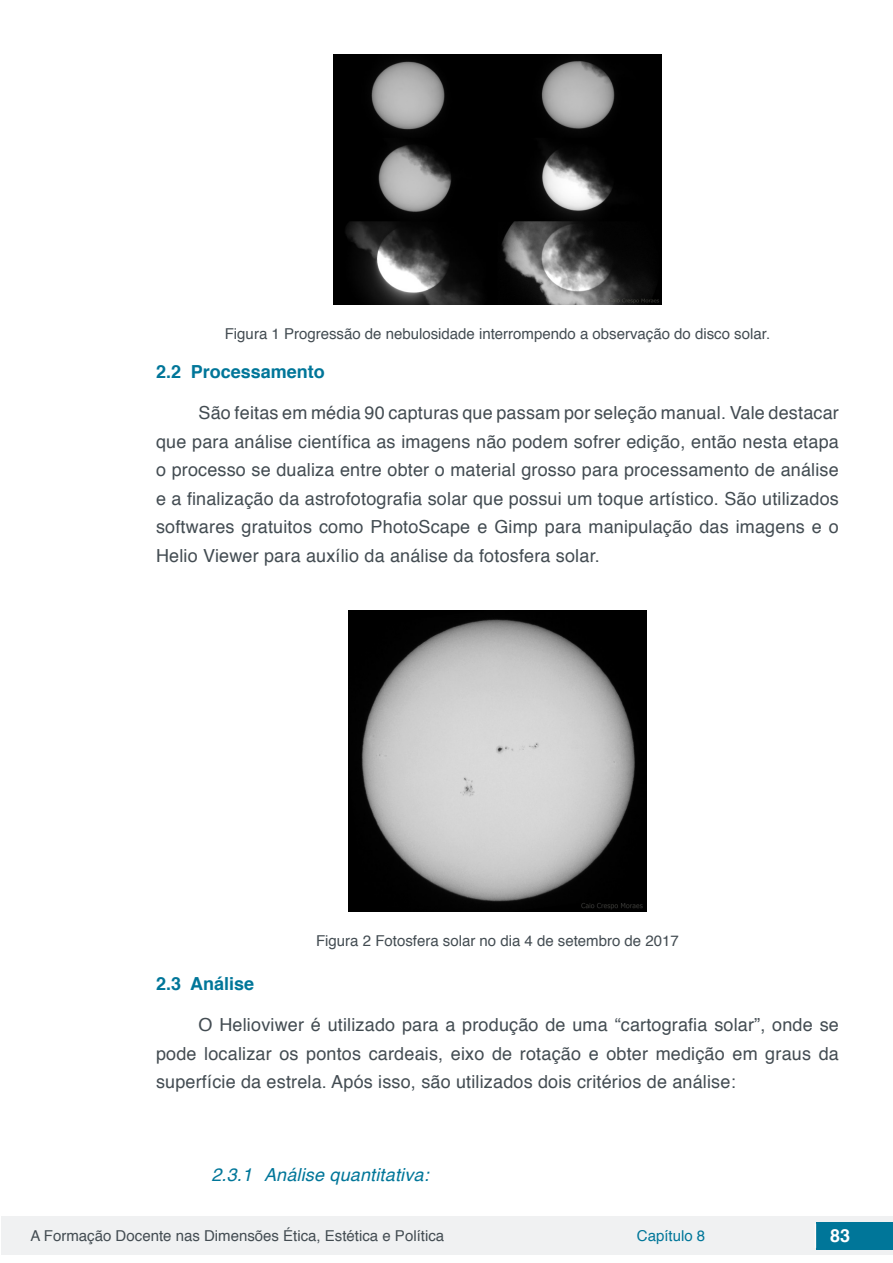
<style>
.page{position:relative;width:893px;height:1263px;background:#fff}
.page>*{position:absolute;margin:0;border:0;box-sizing:border-box;transform-origin:0 0}
.txt{font:18px/28.5px "Helvetica";letter-spacing:.01em;color:#434c52;text-align:justify}
.t1{font:700 18px "Helvetica";color:#007699}
.t2{font:italic 18px "Helvetica";letter-spacing:.01em;color:#007699}
.t3{font:700 18px "Helvetica";color:#fff}
.info_tab_gra_imag{font:15px "Helvetica";color:#434c52}
.t4{font:15px "Helvetica";color:#007699}
</style>
<div class="page">
<div style="left:1px;top:1216px;width:891px;height:38px;background:#f0f1f2"></div>
<div style="left:816px;top:1222px;width:77px;height:27px;background:#007699"></div>
<svg style="left:815px;top:1224px;width:1px;height:24px"></svg>
<img style="left:334px;top:54px;width:327px;height:250px">
<img style="left:348px;top:610px;width:299px;height:301px">
<p class="info_tab_gra_imag" style="left:225px;top:322px;width:547px">Figura 1 Progressão de nebulosidade interrompendo a observação do disco solar.</p>
<p class="t1" style="left:156px;top:357px;width:170px">2.2 Processamento</p>
<p class="txt" style="left:156px;top:399px;width:684px;text-indent:43px">São feitas em média 90 capturas que passam por seleção manual. Vale destacar que para análise científica as imagens não podem sofrer edição, então nesta etapa o processo se dualiza entre obter o material grosso para processamento de análise e a finalização da astrofotografia solar que possui um toque artístico. São utilizados softwares gratuitos como PhotoScape e Gimp para manipulação das imagens e o Helio Viewer para auxílio da análise da fotosfera solar.</p>
<p class="info_tab_gra_imag" style="left:316px;top:929px;width:364px">Figura 2 Fotosfera solar no dia 4 de setembro de 2017</p>
<p class="t1" style="left:156px;top:969px;width:100px">2.3 Análise</p>
<p class="txt" style="left:156px;top:1011px;width:684px;text-indent:43px">O Helioviwer é utilizado para a produção de uma “cartografia solar”, onde se pode localizar os pontos cardeais, eixo de rotação e obter medição em graus da superfície da estrela. Após isso, são utilizados dois critérios de análise:</p>
<p class="t2" style="left:211px;top:1161px;width:219px">2.3.1 Análise quantitativa:</p>
<p class="info_tab_gra_imag" style="left:31px;top:1224px;width:415px">A Formação Docente nas Dimensões Ética, Estética e Política</p>
<p class="t4" style="left:637px;top:1224px;width:70px">Capítulo 8</p>
<p class="t3" style="left:830px;top:1221px;width:22px">83</p>
</div>
